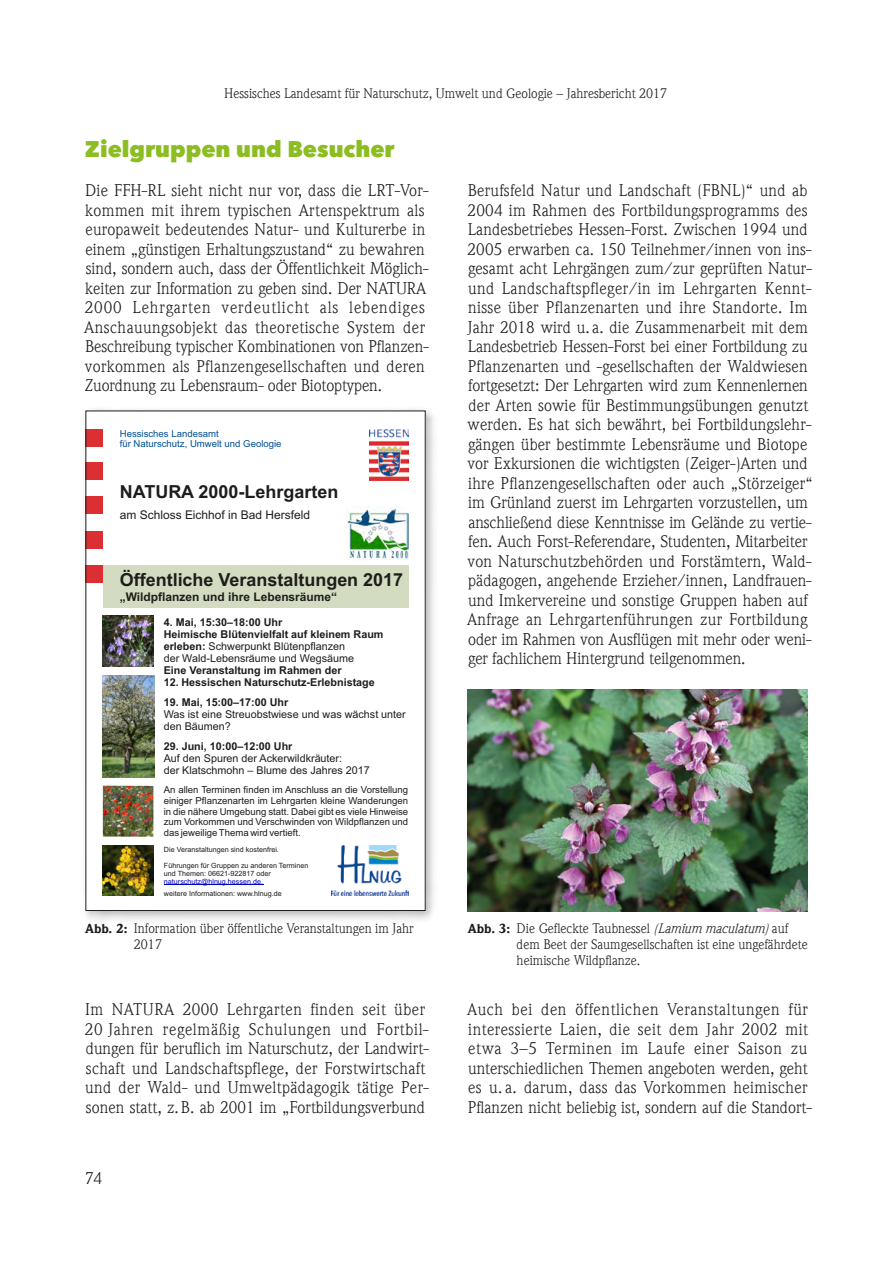
<style>
.page{position:relative;width:893px;height:1263px;background:#fff}
.page>*{position:absolute;margin:0;border:0;box-sizing:border-box;transform-origin:0 0}
.t1{font:800 22.5px "Avenir Next LT Pro";color:#8cbd22}
.t2{font:700 18px "Arial";color:#1d1d1b}
.t3{font:16.5px/19.5px "ITC Weidemann Com";letter-spacing:.01em;color:#1d1d1b}
.t4{font:13.5px/16.2px "ITC Weidemann Com";color:#1d1d1b}
.t5{font:700 12px "Arial";color:#1d1d1b}
.t6{font:12px "Arial";color:#1d1d1b}
.t7{font:700 10.8px/12px "Arial";color:#1d1d1b}
.t8{font:10.8px/12px "Arial";color:#1d1d1b}
.t9{font:9.6px/10.6px "Arial";color:#1d1d1b;text-align:justify}
.t10{font:9.6px/10.6px "Arial";color:#035096}
.t11{font:7.2px/7.9px "Arial";color:#1d1d1b}
.t12{font:7.2px "Arial";color:#0000c4}
.s1{font-weight:400}
.s2{font-weight:900;font-size:12.75px}
.s3{font-style:italic}
</style>
<div class="page">
<div style="left:81px;top:406px;width:357px;height:518px;background:#1d1d1b;opacity:.3"></div>
<div style="left:86px;top:411px;width:339px;height:499px;background:#fff"></div>
<img style="left:369px;top:429px;width:39px;height:51px">
<div style="left:86px;top:429px;width:17px;height:17px;background:#dc2f34"></div>
<div style="left:86px;top:463px;width:17px;height:17px;background:#dc2f34"></div>
<div style="left:86px;top:497px;width:17px;height:17px;background:#dc2f34"></div>
<div style="left:86px;top:531px;width:17px;height:17px;background:#dc2f34"></div>
<div style="left:86px;top:565px;width:17px;height:17px;background:#dc2f34"></div>
<div style="left:103px;top:565px;width:305px;height:42px;background:#d3dbc1"></div>
<img style="left:346px;top:506px;width:62px;height:54px">
<img style="left:332px;top:845px;width:76px;height:51px">
<img style="left:103px;top:845px;width:51px;height:51px">
<hr style="left:164px;top:884px;width:99px;height:1px;background:#0000c4">
<img style="left:103px;top:786px;width:50px;height:51px">
<img style="left:103px;top:675px;width:51px;height:102px">
<img style="left:103px;top:616px;width:51px;height:51px">
<img style="left:468px;top:689px;width:340px;height:222px">
<p class="t4" style="left:224px;top:86px;width:444px">Hessisches Landesamt für Naturschutz, Umwelt und Geologie – Jahresbericht 2017</p>
<h1 class="t1" style="left:85px;top:135px;width:311px">Zielgruppen und Besucher</h1>
<p class="t3" style="left:84px;top:181px;width:346px">Die FFH-RL sieht nicht nur vor, dass die LRT-Vor&shy;kommen mit ihrem typischen Artenspektrum als europaweit bedeutendes Natur- und Kulturerbe in einem „günstigen Erhaltungszustand“ zu bewahren sind, sondern auch, dass der Öffentlichkeit Möglich&shy;keiten zur Information zu geben sind. Der NATURA 2000 Lehrgarten verdeutlicht als lebendiges Anschauungsobjekt das theoretische System der Beschreibung typischer Kombinationen von Pflanzen&shy;vorkommen als Pflanzengesellschaften und deren Zuordnung zu Lebensraum- oder Biotoptypen.</p>
<p class="t3" style="left:467px;top:181px;width:347px">Berufsfeld Natur und Landschaft (FBNL)“ und ab 2004 im Rahmen des Fortbildungsprogramms des Landesbetriebes Hessen-Forst. Zwischen 1994 und 2005 erwarben ca. 150 Teilnehmer/innen von ins&shy;gesamt acht Lehrgängen zum/zur geprüften Natur&shy;und Landschaftspfleger/in im Lehrgarten Kennt&shy;nisse über Pflanzenarten und ihre Standorte. Im Jahr 2018 wird u. a. die Zusammenarbeit mit dem Landesbetrieb Hessen-Forst bei einer Fortbildung zu Pflanzenarten und -gesellschaften der Waldwiesen fortgesetzt: Der Lehrgarten wird zum Kennenlernen der Arten sowie für Bestimmungsübungen genutzt werden. Es hat sich bewährt, bei Fortbildungslehr&shy;gängen über bestimmte Lebensräume und Biotope vor Exkursionen die wichtigsten (Zeiger-)Arten und ihre Pflanzengesellschaften oder auch „Störzeiger“ im Grünland zuerst im Lehrgarten vorzustellen, um anschließend diese Kenntnisse im Gelände zu vertie&shy;fen. Auch Forst-Referendare, Studenten, Mitarbeiter von Naturschutzbehörden und Forstämtern, Wald&shy;pädagogen, angehende Erzieher/innen, Landfrauen&shy;und Imkervereine und sonstige Gruppen haben auf Anfrage an Lehrgartenführungen zur Fortbildung oder im Rahmen von Ausflügen mit mehr oder weni&shy;ger fachlichem Hintergrund teilgenommen.</p>
<p class="t10" style="left:120px;top:428px;width:163px">Hessisches Landesamt<br>für Naturschutz, Umwelt und Geologie</p>
<p class="t2" style="left:120px;top:480px;width:220px">NATURA 2000-Lehrgarten</p>
<p class="t6" style="left:120px;top:507px;width:192px">am Schloss Eichhof in Bad Hersfeld</p>
<p class="t2" style="left:120px;top:568px;width:285px">Öffentliche Veranstaltungen 2017</p>
<p class="t5" style="left:120px;top:588px;width:219px">„Wildpflanzen und ihre Lebensräume“</p>
<p class="t7" style="left:164px;top:616px;width:221px">4. Mai, 15:30–18:00 Uhr<br>Heimische Blütenvielfalt auf kleinem Raum erleben: <span class="s1">Schwerpunkt Blütenpflanzen<br>der Wald-Lebensräume und Wegsäume</span></p>
<p class="t7" style="left:164px;top:664px;width:179px">Eine Veranstaltung im Rahmen der</p>
<p class="t7" style="left:164px;top:676px;width:213px">12. Hessischen Naturschutz-Erlebnistage</p>
<p class="t7" style="left:164px;top:696px;width:126px">19. Mai, 15:00–17:00 Uhr</p>
<p class="t8" style="left:164px;top:708px;width:244px">Was ist eine Streuobstwiese und was wächst unter den Bäumen?</p>
<p class="t7" style="left:164px;top:741px;width:130px">29. Juni, 10:00–12:00 Uhr</p>
<p class="t8" style="left:164px;top:752px;width:207px">Auf den Spuren der Ackerwildkräuter:<br>der Klatschmohn – Blume des Jahres 2017</p>
<p class="t9" style="left:164px;top:784px;width:246px">An allen Terminen finden im Anschluss an die Vorstellung einiger Pflanzenarten im Lehrgarten kleine Wanderungen in die nähere Umgebung statt. Dabei gibt es viele Hinweise zum Vorkommen und Verschwinden von Wildpflanzen und das jeweilige Thema wird vertieft.</p>
<p class="t11" style="left:164px;top:845px;width:116px">Die Veranstaltungen sind kostenfrei.</p>
<p class="t11" style="left:164px;top:861px;width:146px">Führungen für Gruppen zu anderen Terminen und Themen: 06621-922817 oder</p>
<p class="t12" style="left:164px;top:876px;width:101px">naturschutz@hlnug.hessen.de,</p>
<p class="t11" style="left:164px;top:889px;width:119px">weitere Informationen: www.hlnug.de</p>
<p class="t4" style="left:134px;top:920px;width:281px;text-indent:-49px"><span class="s2">Abb. 2:</span> Information über öffentliche Veranstaltungen im Jahr<br>2017</p>
<p class="t4" style="left:517px;top:920px;width:293px;text-indent:-49px"><span class="s2">Abb. 3:</span> Die Gefleckte Taubnessel <span class="s3">(Lamium maculatum)</span> auf dem Beet der Saumgesellschaften ist eine ungefährdete heimische Wildpflanze.</p>
<p class="t3" style="left:85px;top:1000px;width:346px">Im NATURA 2000 Lehrgarten finden seit über 20 Jahren regelmäßig Schulungen und Fortbil&shy;dungen für beruflich im Naturschutz, der Landwirt&shy;schaft und Landschaftspflege, der Forstwirtschaft und der Wald- und Umweltpädagogik tätige Per&shy;sonen statt, z.B. ab 2001 im „Fortbildungsverbund</p>
<p class="t3" style="left:85px;top:1169px;width:19px">74</p>
<p class="t3" style="left:467px;top:1000px;width:346px">Auch bei den öffentlichen Veranstaltungen für interessierte Laien, die seit dem Jahr 2002 mit etwa 3–5 Terminen im Laufe einer Saison zu unterschiedlichen Themen angeboten werden, geht es u. a. darum, dass das Vorkommen heimischer Pflanzen nicht beliebig ist, sondern auf die Standort-</p>
</div>
